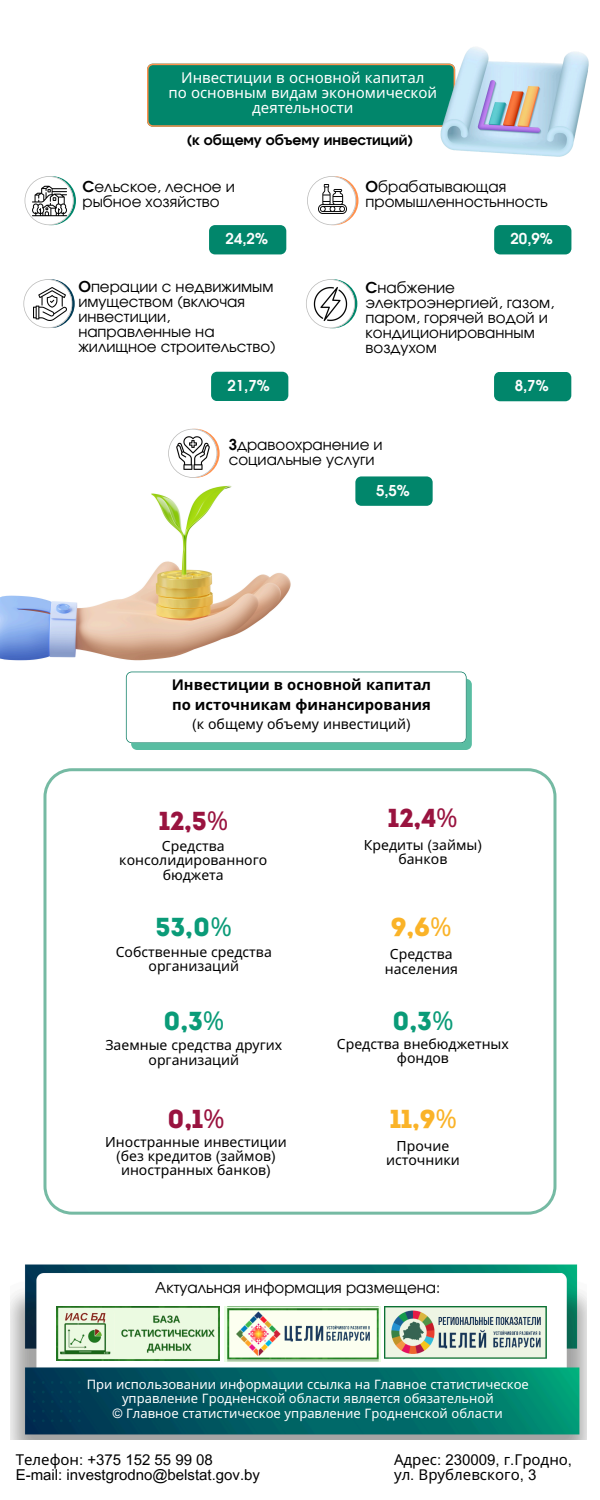
<style>
.page{position:relative;width:600px;height:1500px;background:#fff}
.page>*{position:absolute;margin:0;border:0;box-sizing:border-box;transform-origin:0 0}
.t1{font:26px "Intro";color:#99133f}
.t2{font:26px "Intro";color:#0a9b78}
.t3{font:26px "Intro";color:#fab328}
.t4{font:15px/15px "Evolventa";color:#000}
.t5{font:15px/15px "Noto Sans";color:#fff;text-align:center}
.t6{font:15px/15.8px "Arial MT Pro";color:#000}
.t7{font:15px/15px "Noto Sans";color:#000}
.t8{font:700 15px "Evolventa";color:#fdfdfd}
.t9{font:700 14.8px/19.5px "Noto Sans";color:#000}
.t10{font:14px/14.2px "Noto Sans";color:#000;text-align:center}
.t11{font:700 14px "Evolventa";color:#000}
.t12{font:13px/14.2px "Noto Sans";color:#fff;text-align:center}
.s1{font-weight:700}
.s2{font-family:"Arial MT Pro"}
.s3{font-family:"Noto Sans"}
</style>
<div class="page">
<img style="left:11px;top:1264px;width:575px;height:176px">
<img style="left:57px;top:1307px;width:162px;height:54px">
<img style="left:225px;top:1306px;width:156px;height:56px">
<img style="left:385px;top:1307px;width:161px;height:51px">
<svg style="left:43px;top:768px;width:513px;height:446px"></svg>
<img style="left:0;top:428px;width:346px;height:307px">
<svg style="left:126px;top:672px;width:346px;height:78px"></svg>
<svg style="left:25px;top:176px;width:49px;height:49px"></svg>
<svg style="left:307px;top:176px;width:49px;height:49px"></svg>
<svg style="left:23px;top:279px;width:49px;height:49px"></svg>
<div style="left:494px;top:225px;width:77px;height:29px;background:#01866b"></div>
<div style="left:211px;top:372px;width:77px;height:29px;background:#01866b"></div>
<div style="left:209px;top:225px;width:77px;height:29px;background:#01866b"></div>
<svg style="left:147px;top:64px;width:276px;height:63px;background:#0f8669"></svg>
<svg style="left:168px;top:429px;width:49px;height:49px"></svg>
<svg style="left:306px;top:279px;width:49px;height:49px"></svg>
<svg style="left:355px;top:476px;width:78px;height:30px;background:#0c8b71"></svg>
<div style="left:494px;top:372px;width:77px;height:29px;background:#01866b"></div>
<img style="left:32px;top:184px;width:35px;height:34px">
<img style="left:307px;top:281px;width:47px;height:46px">
<img style="left:318px;top:185px;width:29px;height:28px">
<img style="left:33px;top:287px;width:33px;height:33px">
<img style="left:423px;top:47px;width:166px;height:110px">
<img style="left:176px;top:436px;width:35px;height:35px">
<p class="t5" style="left:168px;top:70px;width:270px">Инвестиции в основной капитал<br>по основным видам экономической</p>
<p class="t5" style="left:252px;top:100px;width:103px">деятельности</p>
<p class="t11" style="left:187px;top:134px;width:227px">(к общему объему инвестиций)</p>
<h3 class="t4" style="left:82px;top:180px;width:154px"><span class="s1">С</span>ельское, лесное и рыбное хозяйство</h3>
<p class="t4" style="left:366px;top:180px;width:184px"><span class="s1">О</span>брабатывающая промышленностьнность</p>
<h3 class="t8" style="left:226px;top:232px;width:44px">24,2%</h3>
<p class="t8" style="left:511px;top:232px;width:44px">20,9%</p>
<p class="t4" style="left:78px;top:280px;width:199px"><span class="s1">О</span>перации с недвижимым имуществом (включая инвестиции, направленные на жилищное строительство)</p>
<h3 class="t4" style="left:366px;top:281px;width:190px"><span class="s1">С</span>набжение электроэнергией, газом, паром, горячей водой и кондиционированным воздухом</h3>
<p class="t8" style="left:228px;top:379px;width:44px">21,7%</p>
<p class="t8" style="left:515px;top:379px;width:35px">8,7%</p>
<h3 class="t4" style="left:229px;top:438px;width:155px"><span class="s1">З</span>дравоохранение и социальные услуги</h3>
<h3 class="t8" style="left:376px;top:484px;width:35px">5,5%</h3>
<h3 class="t9" style="left:172px;top:675px;width:261px">Инвестиции в основной капитал по источникам финансирования</h3>
<h3 class="t10" style="left:192px;top:717px;width:220px"><span class="s2">(</span>к общему объему инвестиций<span class="s2">)</span></h3>
<h3 class="t1" style="left:159px;top:810px;width:71px">12,5<span class="s3">%</span></h3>
<h2 class="t10" style="left:119px;top:839px;width:149px">Средства консолидированного бюджета</h2>
<h3 class="t2" style="left:156px;top:917px;width:78px">53,0<span class="s3">%</span></h3>
<h3 class="t10" style="left:116px;top:944px;width:158px">Собственные средства организаций</h3>
<h3 class="t2" style="left:163px;top:1010px;width:63px">0,3<span class="s3">%</span></h3>
<h1 class="t10" style="left:105px;top:1038px;width:178px">Заемные средства других организаций</h1>
<h1 class="t1" style="left:167px;top:1108px;width:59px">0,1<span class="s3">%</span></h1>
<h1 class="t10" style="left:105px;top:1134px;width:183px">Иностранные инвестиции <span class="s2">(</span>без кредитов <span class="s2">(</span>займов<span class="s2">) </span>иностранных банков<span class="s2">)</span></h1>
<h3 class="t1" style="left:388px;top:808px;width:71px">12,4<span class="s3">%</span></h3>
<h1 class="t10" style="left:364px;top:838px;width:120px">Кредиты <span class="s2">(</span>займы<span class="s2">) </span>банков</h1>
<h3 class="t3" style="left:391px;top:917px;width:62px">9,6<span class="s3">%</span></h3>
<h1 class="t10" style="left:385px;top:947px;width:75px">Средства населения</h1>
<h3 class="t2" style="left:392px;top:1010px;width:63px">0,3<span class="s3">%</span></h3>
<h1 class="t10" style="left:337px;top:1036px;width:173px">Средства внебюджетных фондов</h1>
<h3 class="t3" style="left:390px;top:1108px;width:69px">11,9<span class="s3">%</span></h3>
<h1 class="t10" style="left:386px;top:1138px;width:75px">Прочие источники</h1>
<h2 class="t4" style="left:155px;top:1281px;width:286px">Актуальная информация размещена:</h2>
<p class="t12" style="left:87px;top:1377px;width:444px">При использовании информации ссылка на Главное статистическое управление Гродненской области является обязательной</p>
<h3 class="t12" style="left:113px;top:1405px;width:391px"><span class="s2">©</span> Главное статистическое управление Гродненской области</h3>
<p class="t6" style="left:16px;top:1453px;width:246px"><span class="s3">Телефон</span>: +375 152 55 99 08<br>E-mail: investgrodno@belstat.gov.by</p>
<p class="t7" style="left:394px;top:1452px;width:180px">Адрес<span class="s2">: 230009,</span> г<span class="s2">.</span>Гродно<span class="s2">, </span>ул<span class="s2">.</span> Врублевского<span class="s2">, 3</span></p>
</div>
